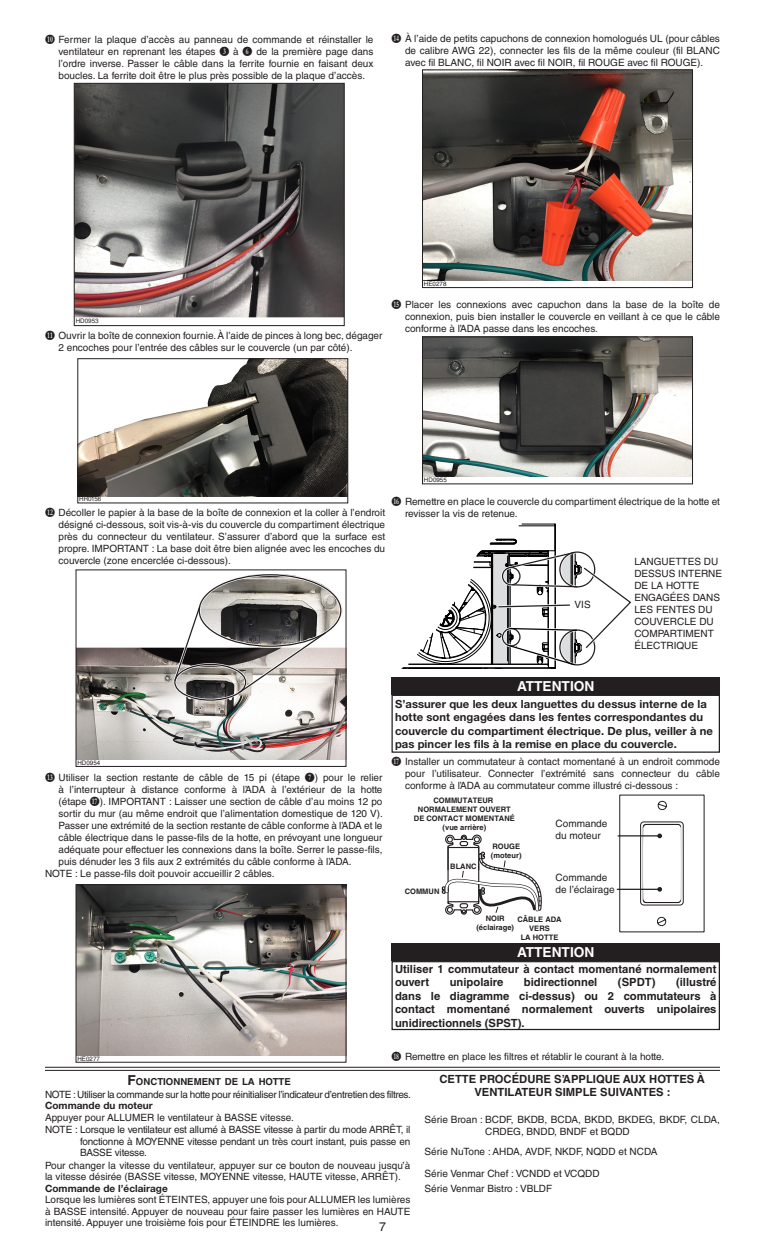
<style>
.page{position:relative;width:765px;height:1260px;background:#fff}
.page>*{position:absolute;margin:0;border:0;box-sizing:border-box;transform-origin:0 0}
.t1{font:700 13.75px "Helvetica LT Std";color:#fff}
.t2{font:12.5px "Helvetica LT Std";color:#231f20}
.t3{font:700 11.25px/13.5px "Helvetica LT Std";color:#231f20}
.Warning_Text{font:700 11.25px/13.5px "Helvetica Neue LT Std";letter-spacing:.005em;color:#231f20}
.t4{font:700 11.25px/13.5px "Helvetica LT Std";color:#231f20;text-align:center}
.Heading_4{font:10px/12px "Helvetica LT Std";color:#231f20;text-align:justify}
.Body{font:10px/11.2px "Helvetica LT Std";color:#231f20;text-align:justify}
.Body_Text_Boxed_Step{font:10px/12px "Helvetica LT Std";color:#231f20}
.Body_text{font:10px/12px "Helvetica LT Std";color:#231f20}
.Heading_4-2{font:10px "Helvetica LT Std";letter-spacing:-.03em;color:#231f20}
.Heading_4-3{font:700 10px "Helvetica Neue LT Std";letter-spacing:.005em;color:#231f20}
.t5{font:700 9.62px "Helvetica LT Std";color:#231f20}
.t6{font:700 7.5px/9px "Helvetica LT Std";color:#231f20;text-align:center}
.t7{font:6.25px "Helvetica LT Std";color:#231f20}
.s1{font-family:"Numberpile";font-size:8.75px}
.s2{font-size:13.75px}
</style>
<div class="page">
<img style="left:76px;top:85px;width:267px;height:232px">
<div style="left:74px;top:83px;width:271px;height:243px;border:1px solid #231f20"></div>
<img style="left:79px;top:360px;width:267px;height:136px">
<div style="left:77px;top:358px;width:271px;height:145px;border:1px solid #231f20"></div>
<img style="left:78px;top:574px;width:266px;height:185px">
<div style="left:76px;top:570px;width:270px;height:197px;border:1px solid #231f20"></div>
<div style="left:174px;top:663px;width:73px;height:38px;border:2px solid #fff;border-radius:50%"></div>
<div style="left:174px;top:664px;width:72px;height:37px;border:1px solid #231f20;border-radius:50%"></div>
<svg style="left:235px;top:630px;width:93px;height:66px"></svg>
<svg style="left:172px;top:603px;width:31px;height:80px"></svg>
<img style="left:424px;top:72px;width:267px;height:208px">
<div style="left:422px;top:70px;width:271px;height:218px;border:1px solid #231f20"></div>
<img style="left:424px;top:339px;width:267px;height:137px">
<div style="left:422px;top:337px;width:271px;height:147px;border:1px solid #231f20"></div>
<img style="left:78px;top:886px;width:266px;height:170px">
<div style="left:76px;top:884px;width:270px;height:179px;border:1px solid #231f20"></div>
<hr style="left:402px;top:668px;width:152px;height:1px;background:#000">
<svg style="left:403px;top:524px;width:229px;height:145px"></svg>
<div style="left:392px;top:677px;width:328px;height:18px;background:#231f20"></div>
<div style="left:392px;top:695px;width:328px;height:58px;border:1px solid #231f20"></div>
<div style="left:619px;top:795px;width:86px;height:137px;border:1px solid #231f20"></div>
<div style="left:640px;top:821px;width:44px;height:84px;border:1px solid #231f20;border-radius:3px"></div>
<hr style="left:618px;top:835px;width:42px;height:2px;background:#231f20">
<hr style="left:617px;top:889px;width:43px;height:1px;background:#231f20">
<svg style="left:643px;top:801px;width:38px;height:126px"></svg>
<svg style="left:441px;top:834px;width:101px;height:81px"></svg>
<div style="left:392px;top:943px;width:328px;height:18px;background:#231f20"></div>
<div style="left:392px;top:961px;width:328px;height:69px;border:1px solid #231f20"></div>
<hr style="left:45px;top:1067px;width:675px;height:1px;background:#231f20">
<hr style="left:45px;top:1070px;width:675px;height:1px;background:#231f20">
<p class="Heading_4" style="left:58px;top:33px;width:316px;text-indent:-13px"><span class="s1">K</span> Fermer la plaque d’accès au panneau de commande et réinstaller le ventilateur en reprenant les étapes <span class="s1">D</span> à <span class="s1">G</span> de la première page dans l’ordre inverse. Passer le câble dans la ferrite fournie en faisant deux boucles. La ferrite doit être le plus près possible de la plaque d’accès.</p>
<p class="Heading_4" style="left:405px;top:32px;width:316px;text-indent:-13px"><span class="s1">O</span> À l’aide de petits capuchons de connexion homologués UL (pour câbles de calibre AWG 22), connecter les fils de la même couleur (fil BLANC avec fil BLANC, fil NOIR avec fil NOIR, fil ROUGE avec fil ROUGE).</p>
<p class="t7" style="left:76px;top:317px;width:24px">HD0953</p>
<p class="Heading_4" style="left:58px;top:329px;width:325px;text-indent:-13px"><span class="s1">L</span> Ouvrir la boîte de connexion fournie. À l’aide de pinces à long bec, dégager<br>2 encoches pour l’entrée des câbles sur le couvercle (un par côté).</p>
<p class="t7" style="left:424px;top:280px;width:24px">HE0278</p>
<p class="Heading_4" style="left:405px;top:298px;width:317px;text-indent:-13px"><span class="s1">P</span> Placer les connexions avec capuchon dans la base de la boîte de connexion, puis bien installer le couvercle en veillant à ce que le câble conforme à l’ADA passe dans les encoches.</p>
<p class="t7" style="left:424px;top:477px;width:24px">HD0955</p>
<p class="Heading_4" style="left:405px;top:496px;width:317px;text-indent:-13px"><span class="s1">Q</span> Remettre en place le couvercle du compartiment électrique de la hotte et revisser la vis de retenue.</p>
<p class="t7" style="left:79px;top:496px;width:24px">HR0156</p>
<p class="Heading_4" style="left:58px;top:507px;width:328px;text-indent:-13px"><span class="s1">M</span> Décoller le papier à la base de la boîte de connexion et la coller à l’endroit désigné ci-dessous, soit vis-à-vis du couvercle du compartiment électrique près du connecteur du ventilateur. S’assurer d’abord que la surface est propre. IMPORTANT : La base doit être bien alignée avec les encoches du couvercle (zone encerclée ci-dessous).</p>
<p class="Body_text" style="left:634px;top:556px;width:89px">LANGUETTES DU<br>DESSUS INTERNE<br>DE LA HOTTE<br>ENGAGÉES DANS<br>LES FENTES DU<br>COUVERCLE DU<br>COMPARTIMENT<br>ÉLECTRIQUE</p>
<p class="Body_text" style="left:575px;top:598px;width:18px">VIS</p>
<p class="t7" style="left:77px;top:759px;width:24px">HD0954</p>
<p class="Heading_4" style="left:58px;top:772px;width:326px;text-indent:-13px"><span class="s1">N</span> Utiliser la section restante de câble de 15 pi (étape <span class="s1">H</span>) pour le relier à l’interrupteur à distance conforme à l’ADA à l’extérieur de la hotte (étape <span class="s1">R</span>). IMPORTANT : Laisser une section de câble d’au moins 12 po sortir du mur (au même endroit que l’alimentation domestique de 120 V).<br>Passer une extrémité de la section restante de câble conforme à l’ADA et le câble électrique dans le passe-fils de la hotte, en prévoyant une longueur adéquate pour effectuer les connexions dans la boîte. Serrer le passe-fils, puis dénuder les 3 fils aux 2 extrémités du câble conforme à l’ADA.</p>
<p class="Heading_4" style="left:45px;top:868px;width:231px">NOTE : Le passe-fils doit pouvoir accueillir 2 câbles.</p>
<p class="t1" style="left:517px;top:677px;width:79px">ATTENTION</p>
<p class="Warning_Text" style="left:395px;top:696px;width:319px">S’assurer que les deux languettes du dessus interne de la hotte sont engagées dans les fentes correspondantes du couvercle du compartiment électrique. De plus, veiller à ne pas pincer les fils à la remise en place du couvercle.</p>
<p class="Heading_4" style="left:405px;top:756px;width:317px;text-indent:-13px"><span class="s1">R</span> Installer un commutateur à contact momentané à un endroit commode pour l’utilisateur. Connecter l’extrémité sans connecteur du câble conforme à l’ADA au commutateur comme illustré ci-dessous :</p>
<p class="t6" style="left:414px;top:796px;width:102px">COMMUTATEUR<br>NORMALEMENT OUVERT<br>DE CONTACT MOMENTANÉ (vue arrière)</p>
<p class="t6" style="left:450px;top:862px;width:28px">BLANC</p>
<p class="t6" style="left:491px;top:841px;width:32px;text-align:left">ROUGE (moteur)</p>
<p class="t6" style="left:405px;top:886px;width:36px">COMMUN</p>
<p class="Heading_4" style="left:556px;top:817px;width:53px">Commande du moteur</p>
<p class="Heading_4" style="left:556px;top:871px;width:61px">Commande de l’éclairage</p>
<p class="t6" style="left:517px;top:914px;width:46px">CÂBLE ADA<br>VERS<br>LA HOTTE</p>
<p class="t6" style="left:476px;top:914px;width:39px">NOIR (éclairage)</p>
<p class="t1" style="left:517px;top:944px;width:79px">ATTENTION</p>
<p class="t3" style="left:395px;top:962px;width:323px">Utiliser 1 commutateur à contact momentané normalement ouvert</p>
<p class="t3" style="left:395px;top:975px;width:323px;text-align:justify;text-indent:281px">(illustré dans le diagramme ci-dessus) ou 2 commutateurs à contact momentané normalement ouverts unipolaires unidirectionnels (SPST).</p>
<p class="Heading_4" style="left:392px;top:1051px;width:274px"><span class="s1">S</span> Remettre en place les filtres et rétablir le courant à la hotte.</p>
<p class="Heading_4-2" style="left:45px;top:1089px;width:367px">NOTE : Utiliser la commande sur la hotte pour réinitialiser l’indicateur d’entretien des filtres.</p>
<p class="Heading_4-3" style="left:45px;top:1100px;width:109px">Commande du moteur</p>
<p class="Heading_4" style="left:45px;top:1112px;width:250px">Appuyer pour ALLUMER le ventilateur à BASSE vitesse.</p>
<p class="Body" style="left:80px;top:1124px;width:332px;text-indent:-35px">NOTE : Lorsque le ventilateur est allumé à BASSE vitesse à partir du mode ARRÊT, il fonctionne à MOYENNE vitesse pendant un très court instant, puis passe en BASSE vitesse.</p>
<p class="Body" style="left:45px;top:1159px;width:367px">Pour changer la vitesse du ventilateur, appuyer sur ce bouton de nouveau jusqu’à la vitesse désirée (BASSE vitesse, MOYENNE vitesse, HAUTE vitesse, ARRÊT).</p>
<p class="Heading_4-3" style="left:45px;top:1182px;width:124px">Commande de l’éclairage</p>
<p class="Heading_4" style="left:45px;top:1194px;width:367px;line-height:11.2px">Lorsque les lumières sont ÉTEINTES, appuyer une fois pour ALLUMER les lumières à BASSE intensité. Appuyer de nouveau pour faire passer les lumières en HAUTE intensité. Appuyer une troisième fois pour ÉTEINDRE les lumières.</p>
<p class="t3" style="left:450px;top:975px;width:55px">unipolaire</p>
<p class="t3" style="left:524px;top:975px;width:75px">bidirectionnel</p>
<p class="t3" style="left:618px;top:975px;width:39px">(SPDT)</p>
<p class="t7" style="left:77px;top:1055px;width:24px">HE0277</p>
<p class="t4" style="left:439px;top:1072px;width:267px">CETTE PROCÉDURE S’APPLIQUE AUX HOTTES À<br>VENTILATEUR SIMPLE SUIVANTES :</p>
<p class="Body_Text_Boxed_Step" style="left:485px;top:1113px;width:236px;text-indent:-61px">Série Broan : BCDF, BKDB, BCDA, BKDD, BKDEG, BKDF, CLDA,<br>CRDEG, BNDD, BNDF et BQDD</p>
<p class="Body_Text_Boxed_Step" style="left:425px;top:1146px;width:234px">Série NuTone : AHDA, AVDF, NKDF, NQDD et NCDA</p>
<p class="Body_Text_Boxed_Step" style="left:425px;top:1168px;width:177px">Série Venmar Chef : VCNDD et VCQDD</p>
<p class="Body_Text_Boxed_Step" style="left:425px;top:1182px;width:129px">Série Venmar Bistro : VBLDF</p>
<p class="t5" style="left:128px;top:1075px;width:16px"><span class="s2">F</span>ONCTIONNE</p>
<p class="t5" style="left:194px;top:1075px;width:16px">MENT</p>
<p class="t5" style="left:225px;top:1075px;width:42px">DELAHOTTE</p>
<p class="t2" style="left:379px;top:1219px;width:8px">7</p>
</div>
